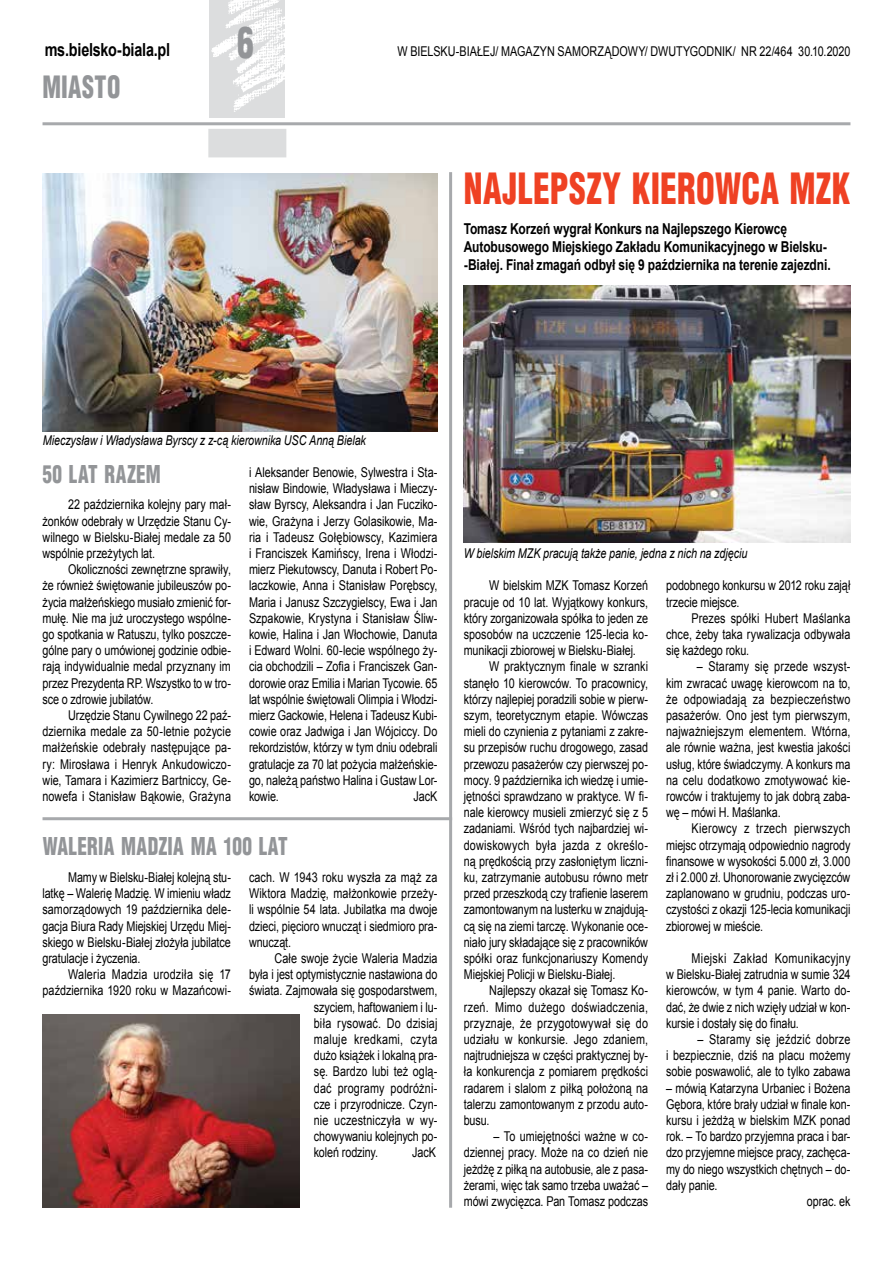
<style>
.page{position:relative;width:893px;height:1263px;background:#fff}
.page>*{position:absolute;margin:0;border:0;box-sizing:border-box;transform-origin:0 0}
.t1{font:900 42px "Switzerland Cond";letter-spacing:.005em;color:#ef4123;scale:.8 1}
.t2{font:900 42px "Switzerland Cond";color:#939598;scale:.8 1}
.t3{font:900 30px "Switzerland Cond";letter-spacing:.02em;color:#939598;scale:.8 1}
.t4{font:900 24px "Switzerland Cond";letter-spacing:.02em;color:#939598;scale:.8 1}
.t5{font:700 18px "Arial";letter-spacing:-.015em;color:#000;scale:.8 1}
.t6{font:700 15px/18px "Arial";letter-spacing:-.005em;color:#000;scale:.8 1}
.t7{font:13.5px/16.2px "Arial";letter-spacing:-.005em;color:#000;text-align:justify;scale:.8 1}
.t8{font:italic 13.5px "Arial";letter-spacing:-.005em;color:#000;scale:.8 1}
.t9{font:13.5px "Arial";letter-spacing:.015em;color:#000;scale:.8 1}
.t10{font:13.5px "Arial";letter-spacing:.02em;color:#000;scale:.8 1}
</style>
<div class="page">
<hr style="left:43px;top:122px;width:807px;height:3px;background:#a7a9ac">
<img style="left:209px;top:0;width:76px;height:118px">
<div style="left:208px;top:129px;width:78px;height:28px;background:#dcddde"></div>
<img style="left:43px;top:174px;width:394px;height:257px">
<hr style="left:449px;top:172px;width:3px;height:1036px;background:#a7a9ac">
<hr style="left:43px;top:817px;width:409px;height:3px;background:#a7a9ac">
<img style="left:43px;top:1015px;width:257px;height:192px">
<img style="left:464px;top:286px;width:386px;height:257px">
<h3 class="t5" style="left:45px;top:37px;width:158px">ms.bielsko-biala.pl</h3>
<h2 class="t3" style="left:43px;top:68px;width:99px">MIASTO</h2>
<h1 class="t2" style="left:237px;top:16px;width:22px">6</h1>
<p class="t7" style="left:397px;top:43px;width:568px">W BIELSKU-BIAŁEJ/ MAGAZYN SAMORZĄDOWY/ DWUTYGODNIK/ NR 22/464 30.10.2020</p>
<h1 class="t1" style="left:464px;top:162px;width:433px">NAJLEPSZY KIEROWCA MZK</h1>
<p class="t6" style="left:464px;top:220px;width:460px">Tomasz Korzeń wygrał Konkurs na Najlepszego Kierowcę<br>Autobusowego Miejskiego Zakładu Komunikacyjnego w Bielsku--Białej. Finał zmagań odbył się 9 października na terenie zajezdni.</p>
<p class="t8" style="left:43px;top:431px;width:405px">Mieczysław i Władysława Byrscy z z-cą kierownika USC Anną Bielak</p>
<h3 class="t4" style="left:43px;top:458px;width:149px">50 LAT RAZEM</h3>
<p class="t7" style="left:43px;top:496px;width:237px;text-indent:26px">22 października kolejny pary mał&shy;żonków odebrały w Urzędzie Stanu Cy&shy;wilnego w Bielsku-Białej medale za 50 wspólnie przeżytych lat.</p>
<p class="t7" style="left:43px;top:561px;width:237px;text-indent:26px">Okoliczności zewnętrzne sprawiły, że również świętowanie jubileuszów po&shy;życia małżeńskiego musiało zmienić for&shy;mułę. Nie ma już uroczystego wspólne&shy;go spotkania w Ratuszu, tylko poszcze&shy;gólne pary o umówionej godzinie odbie&shy;rają indywidualnie medal przyznany im przez Prezydenta RP. Wszystko to w tro&shy;sce o zdrowie jubilatów.</p>
<p class="t7" style="left:43px;top:707px;width:237px;text-indent:26px">Urzędzie Stanu Cywilnego 22 paź&shy;dziernika medale za 50-letnie pożycie małżeńskie odebrały następujące pa&shy;ry: Mirosława i Henryk Ankudowiczo&shy;wie, Tamara i Kazimierz Bartniccy, Ge&shy;nowefa i Stanisław Bąkowie, Grażyna</p>
<p class="t7" style="left:249px;top:464px;width:237px">i Aleksander Benowie, Sylwestra i Sta&shy;nisław Bindowie, Władysława i Mieczy&shy;sław Byrscy, Aleksandra i Jan Fucziko&shy;wie, Grażyna i Jerzy Golasikowie, Ma&shy;ria i Tadeusz Gołębiowscy, Kazimiera i Franciszek Kamińscy, Irena i Włodzi&shy;mierz Piekutowscy, Danuta i Robert Po&shy;laczkowie, Anna i Stanisław Porębscy, Maria i Janusz Szczygielscy, Ewa i Jan Szpakowie, Krystyna i Stanisław Śliw&shy;kowie, Halina i Jan Włochowie, Danuta i Edward Wolni. 60-lecie wspólnego ży&shy;cia obchodzili – Zofia i Franciszek Gan&shy;dorowie oraz Emilia i Marian Tycowie. 65 lat wspólnie świętowali Olimpia i Włodzi&shy;mierz Gackowie, Helena i Tadeusz Kubi&shy;cowie oraz Jadwiga i Jan Wójciccy. Do rekordzistów, którzy w tym dniu odebrali gratulacje za 70 lat pożycia małżeńskie&shy;go, należą państwo Halina i Gustaw Lor&shy;kowie.</p>
<p class="t7" style="left:413px;top:788px;width:31px">JacK</p>
<h3 class="t4" style="left:43px;top:831px;width:307px">WALERIA MADZIA MA 100 LAT</h3>
<p class="t7" style="left:43px;top:869px;width:237px;text-indent:26px">Mamy w Bielsku-Białej kolejną stu&shy;latkę – Walerię Madzię. W imieniu władz samorządowych 19 października dele&shy;gacja Biura Rady Miejskiej Urzędu Miej&shy;skiego w Bielsku-Białej złożyła jubilatce gratulacje i życzenia.</p>
<p class="t7" style="left:43px;top:966px;width:237px;text-align:right">Waleria Madzia urodziła się 17 października 1920 roku w Mazańcowi-</p>
<p class="t7" style="left:249px;top:869px;width:237px">cach. W 1943 roku wyszła za mąż za Wiktora Madzię, małżonkowie przeży&shy;li wspólnie 54 lata. Jubilatka ma dwoje dzieci, pięcioro wnucząt i siedmioro pra&shy;wnucząt.</p>
<p class="t7" style="left:249px;top:950px;width:237px;text-indent:26px">Całe swoje życie Waleria Madzia była i jest optymistycznie nastawiona do świata. Zajmowała się gospodarstwem,</p>
<p class="t7" style="left:314px;top:999px;width:156px">szyciem, haftowaniem i lu&shy;biła rysować. Do dzisiaj maluje kredkami, czyta dużo książek i lokalną pra&shy;sę. Bardzo lubi też oglą&shy;dać programy podróżni&shy;cze i przyrodnicze. Czyn&shy;nie uczestniczyła w wy&shy;chowywaniu kolejnych po&shy;koleń rodziny.</p>
<p class="t7" style="left:412px;top:1144px;width:31px">JacK</p>
<p class="t8" style="left:464px;top:544px;width:356px">W bielskim MZK pracują także panie, jedna z nich na zdjęciu</p>
<p class="t7" style="left:489px;top:577px;width:200px">W bielskim MZK Tomasz Korzeń</p>
<p class="t7" style="left:464px;top:594px;width:232px">pracuje od 10 lat. Wyjątkowy konkurs,</p>
<p class="t7" style="left:464px;top:610px;width:232px">który zorganizowała spółka to jeden ze</p>
<p class="t7" style="left:464px;top:626px;width:232px">sposobów na uczczenie 125-lecia ko-</p>
<p class="t7" style="left:464px;top:642px;width:217px">munikacji zbiorowej w Bielsku-Białej.</p>
<p class="t7" style="left:489px;top:658px;width:200px">W praktycznym finale w szranki</p>
<p class="t7" style="left:464px;top:675px;width:232px">stanęło 10 kierowców. To pracownicy,</p>
<p class="t7" style="left:464px;top:691px;width:232px">którzy najlepiej poradzili sobie w pierw-</p>
<p class="t7" style="left:464px;top:707px;width:232px">szym, teoretycznym etapie. Wówczas</p>
<p class="t7" style="left:464px;top:723px;width:232px">mieli do czynienia z pytaniami z zakre-</p>
<p class="t7" style="left:464px;top:739px;width:232px">su przepisów ruchu drogowego, zasad</p>
<p class="t7" style="left:464px;top:756px;width:232px">przewozu pasażerów czy pierwszej po-</p>
<p class="t7" style="left:464px;top:772px;width:232px">mocy. 9 października ich wiedzę i umie-</p>
<p class="t7" style="left:464px;top:788px;width:232px">jętności sprawdzano w praktyce. W fi-</p>
<p class="t7" style="left:464px;top:804px;width:232px">nale kierowcy musieli zmierzyć się z 5</p>
<p class="t7" style="left:464px;top:820px;width:232px">zadaniami. Wśród tych najbardziej wi-</p>
<p class="t10" style="left:464px;top:836px;width:232px">dowiskowych była jazda z określo-</p>
<p class="t7" style="left:464px;top:853px;width:232px">ną prędkością przy zasłoniętym liczni-</p>
<p class="t7" style="left:464px;top:869px;width:232px">ku, zatrzymanie autobusu równo metr</p>
<p class="t7" style="left:464px;top:885px;width:232px">przed przeszkodą czy trafienie laserem</p>
<p class="t7" style="left:464px;top:901px;width:232px">zamontowanym na lusterku w znajdują-</p>
<p class="t7" style="left:464px;top:918px;width:232px">cą się na ziemi tarczę. Wykonanie oce-</p>
<p class="t7" style="left:464px;top:934px;width:232px">niało jury składające się z pracowników</p>
<p class="t7" style="left:464px;top:950px;width:232px">spółki oraz funkcjonariuszy Komendy</p>
<p class="t7" style="left:464px;top:966px;width:191px">Miejskiej Policji w Bielsku-Białej.</p>
<p class="t7" style="left:489px;top:982px;width:200px">Najlepszy okazał się Tomasz Ko-</p>
<p class="t10" style="left:464px;top:998px;width:232px">rzeń. Mimo dużego doświadczenia,</p>
<p class="t9" style="left:464px;top:1014px;width:232px">przyznaje, że przygotowywał się do</p>
<p class="t9" style="left:464px;top:1030px;width:232px">udziału w konkursie. Jego zdaniem,</p>
<p class="t7" style="left:464px;top:1047px;width:232px">najtrudniejsza w części praktycznej by-</p>
<p class="t7" style="left:464px;top:1063px;width:232px">ła konkurencja z pomiarem prędkości</p>
<p class="t7" style="left:464px;top:1080px;width:232px">radarem i slalom z piłką położoną na</p>
<p class="t7" style="left:464px;top:1096px;width:232px">talerzu zamontowanym z przodu auto-</p>
<p class="t7" style="left:464px;top:1112px;width:34px">busu.</p>
<p class="t7" style="left:464px;top:1128px;width:232px;text-indent:30px">– To umiejętności ważne w co&shy;dziennej pracy. Może na co dzień nie jeżdżę z piłką na autobusie, ale z pasa&shy;żerami, więc tak samo trzeba uważać – mówi zwycięzca. Pan Tomasz podczas</p>
<p class="t7" style="left:666px;top:577px;width:232px">podobnego konkursu w 2012 roku zajął trzecie miejsce.</p>
<p class="t7" style="left:666px;top:610px;width:232px;text-indent:26px">Prezes spółki Hubert Maślanka chce, żeby taka rywalizacja odbywała się każdego roku.</p>
<p class="t7" style="left:666px;top:658px;width:232px;text-indent:31px">– Staramy się przede wszyst&shy;kim zwracać uwagę kierowcom na to, że odpowiadają za bezpieczeństwo pasażerów. Ono jest tym pierwszym, najważniejszym elementem. Wtórna, ale równie ważna, jest kwestia jakości usług, które świadczymy. A konkurs ma na celu dodatkowo zmotywować kie&shy;rowców i traktujemy to jak dobrą zaba&shy;wę – mówi H. Maślanka.</p>
<p class="t7" style="left:666px;top:820px;width:232px;text-indent:26px">Kierowcy z trzech pierwszych miejsc otrzymają odpowiednio nagrody finansowe w wysokości 5.000 zł, 3.000 zł i 2.000 zł. Uhonorowanie zwycięzców zaplanowano w grudniu, podczas uro&shy;czystości z okazji 125-lecia komunikacji zbiorowej w mieście.</p>
<p class="t7" style="left:666px;top:950px;width:232px;text-indent:26px">Miejski Zakład Komunikacyjny w Bielsku-Białej zatrudnia w sumie 324 kierowców, w tym 4 panie. Warto do&shy;dać, że dwie z nich wzięły udział w kon&shy;kursie i dostały się do finału.</p>
<p class="t7" style="left:666px;top:1031px;width:232px;text-indent:31px">– Staramy się jeździć dobrze i bezpiecznie, dziś na placu możemy sobie poswawolić, ale to tylko zabawa</p>
<p class="t7" style="left:666px;top:1080px;width:232px">– mówią Katarzyna Urbaniec i Bożena</p>
<p class="t7" style="left:666px;top:1096px;width:232px">Gębora, które brały udział w finale kon-</p>
<p class="t7" style="left:666px;top:1112px;width:232px">kursu i jeżdżą w bielskim MZK ponad</p>
<p class="t7" style="left:666px;top:1128px;width:232px">rok. – To bardzo przyjemna praca i bar-</p>
<p class="t7" style="left:666px;top:1144px;width:232px">dzo przyjemne miejsce pracy, zachęca-</p>
<p class="t7" style="left:666px;top:1161px;width:232px">my do niego wszystkich chętnych – do-</p>
<p class="t7" style="left:666px;top:1177px;width:66px">dały panie.</p>
<p class="t7" style="left:807px;top:1193px;width:56px">oprac. ek</p>
</div>
